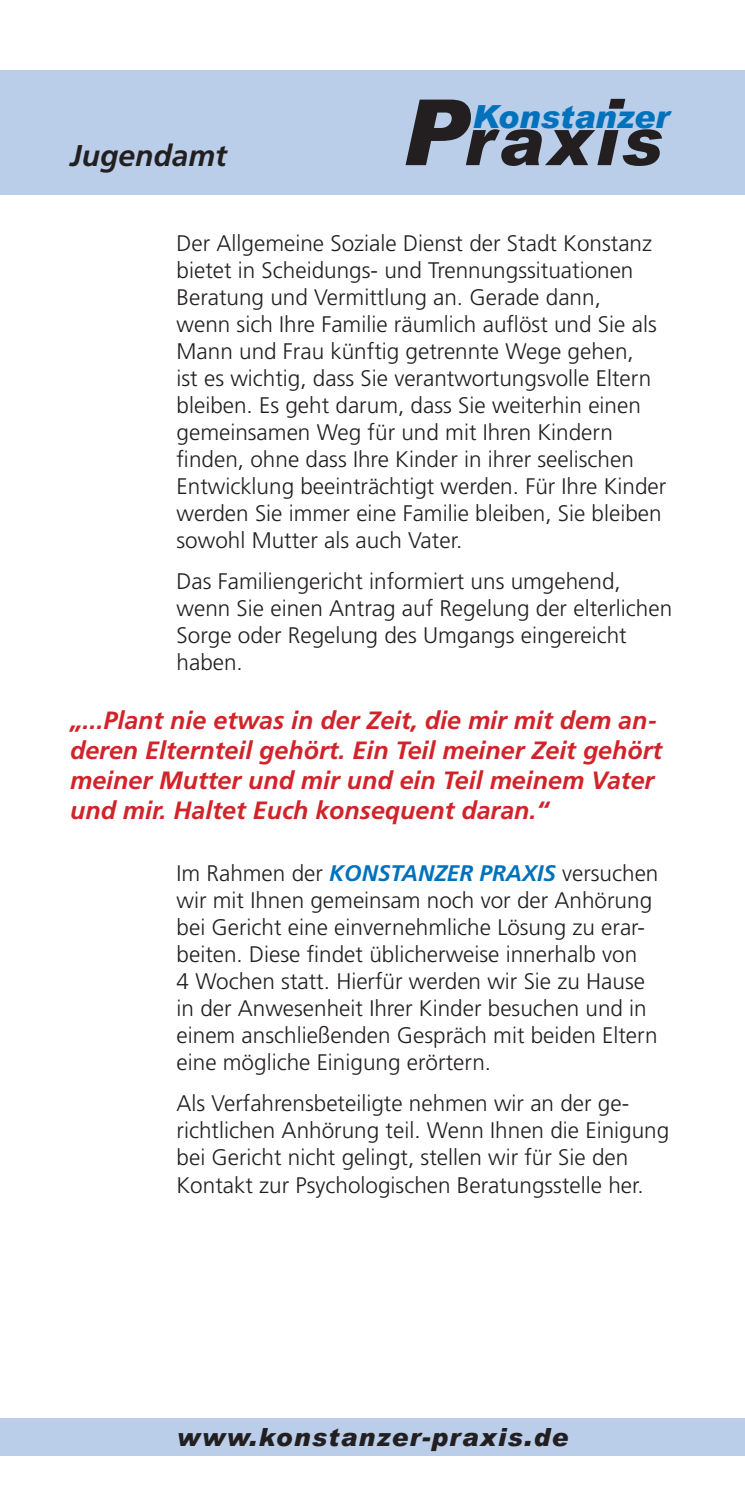
<style>
.page{position:relative;width:745px;height:1489px;background:#fff}
.page>*{position:absolute;margin:0;border:0;box-sizing:border-box;transform-origin:0 0}
.t1{font:italic 900 31.75px "Arial";color:#0072bc}
.t2{font:italic 700 30px "Frutiger LT";color:#231f20}
.t3{font:italic 700 25px/30px "Frutiger LT";color:#d1232a}
.t4{font:italic 900 25px "Arial";letter-spacing:.05em;color:#231f20}
.t5{font:300 22.5px/27px "Frutiger LT";color:#231f20}
.s1{font-weight:700;font-style:italic;color:#0072bc}
</style>
<div class="page">
<div style="left:0;top:70px;width:744px;height:124px;background:#bacde9"></div>
<svg style="left:405px;top:98px;width:256px;height:68px"></svg>
<div style="left:0;top:1417px;width:744px;height:37px;background:#bacde9"></div>
<h2 class="t2" style="left:70px;top:138px;width:158px">Jugendamt</h2>
<h1 class="t1" style="left:472px;top:97px;width:198px">Konstanzer</h1>
<p class="t5" style="left:176px;top:230px;width:491px">Der Allgemeine Soziale Dienst der Stadt Konstanz bietet in Scheidungs- und Trennungssituationen Beratung und Vermittlung an. Gerade dann,<br>wenn sich Ihre Familie räumlich auflöst und Sie als Mann und Frau künftig getrennte Wege gehen,<br>ist es wichtig, dass Sie verantwortungsvolle Eltern bleiben. Es geht darum, dass Sie weiterhin einen gemeinsamen Weg für und mit Ihren Kindern finden, ohne dass Ihre Kinder in ihrer seelischen Entwicklung beeinträchtigt werden. Für Ihre Kinder werden Sie immer eine Familie bleiben, Sie bleiben sowohl Mutter als auch Vater.</p>
<p class="t5" style="left:176px;top:568px;width:497px">Das Familiengericht informiert uns umgehend, wenn Sie einen Antrag auf Regelung der elterlichen Sorge oder Regelung des Umgangs eingereicht haben.</p>
<p class="t3" style="left:70px;top:705px;width:593px">„...Plant nie etwas in der Zeit, die mir mit dem an&shy;deren Elternteil gehört. Ein Teil meiner Zeit gehört meiner Mutter und mir und ein Teil meinem Vater und mir. Haltet Euch konsequent daran.“</p>
<p class="t5" style="left:176px;top:860px;width:483px">Im Rahmen der <span class="s1">KONSTANZER PRAXIS</span> versuchen wir mit Ihnen gemeinsam noch vor der Anhörung bei Gericht eine einvernehmliche Lösung zu erar&shy;beiten. Diese findet üblicherweise innerhalb von<br>4 Wochen statt. Hierfür werden wir Sie zu Hause in der Anwesenheit Ihrer Kinder besuchen und in einem anschließenden Gespräch mit beiden Eltern eine mögliche Einigung erörtern.</p>
<p class="t5" style="left:176px;top:1090px;width:494px">Als Verfahrensbeteiligte nehmen wir an der ge&shy;richtlichen Anhörung teil. Wenn Ihnen die Einigung bei Gericht nicht gelingt, stellen wir für Sie den Kontakt zur Psychologischen Beratungsstelle her.</p>
<p class="t4" style="left:177px;top:1420px;width:392px">www.konstanzer-praxis.de</p>
</div>
